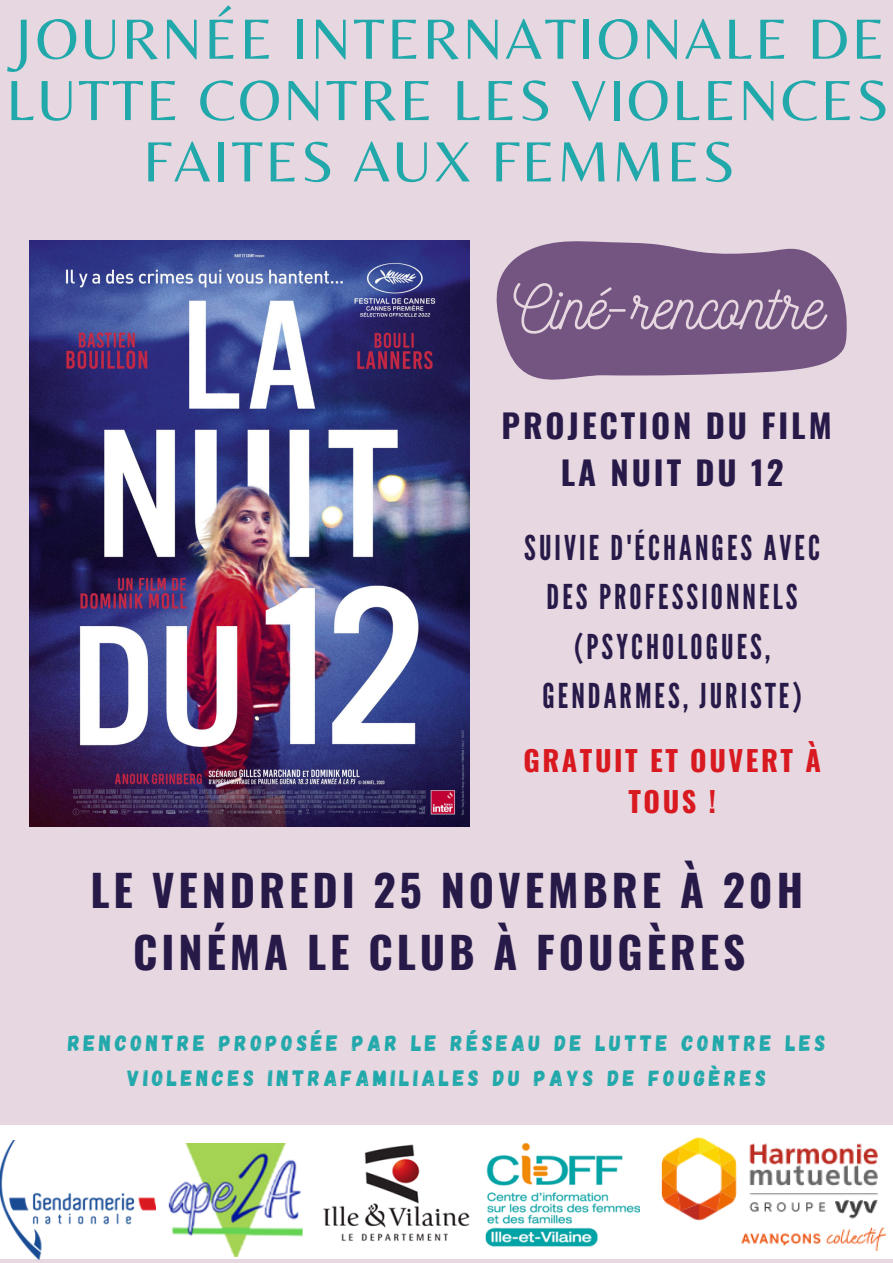
<style>
.page{position:relative;width:893px;height:1263px;background:#e6d7e0}
.page>*{position:absolute;margin:0;border:0;box-sizing:border-box;transform-origin:0 0}
.t1{font:62.7px "Nickainley";color:#e6d7e0}
.t2{font:58.88px/61.3px "Belleza";letter-spacing:.04em;color:#20a8aa;text-align:center}
.t3{font:700 43.28px/62.5px "Oswald";letter-spacing:.09em;color:#271a49;text-align:center}
.t4{font:34.2px/49.5px "League Gothic";letter-spacing:.09em;color:#271a49;text-align:center}
.t5{font:700 32.7px/47.2px "Oswald";letter-spacing:.09em;color:#271a49;text-align:center}
.t6{font:700 28.28px/40.5px "Oswald";letter-spacing:.09em;color:#d91920;text-align:center}
.t7{font:22.2px/34.9px "Gagalin";letter-spacing:.17em;color:#20a8aa;text-align:center}
</style>
<div class="page">
<img style="left:29px;top:240px;width:440px;height:587px">
<div style="left:0;top:1125px;width:893px;height:134px;background:#fff"></div>
<img style="left:485px;top:1143px;width:155px;height:104px">
<img style="left:0;top:1141px;width:156px;height:118px">
<img style="left:323px;top:1144px;width:147px;height:97px">
<img style="left:168px;top:1143px;width:135px;height:113px">
<svg style="left:496px;top:241px;width:351px;height:139px;background:#84678e"></svg>
<img style="left:661px;top:1137px;width:225px;height:114px">
<h2 class="t2" style="left:6px;top:7px;width:884px">JOURNÉE INTERNATIONALE DE<br>LUTTE CONTRE LES VIOLENCES<br>FAITES AUX FEMMES</h2>
<h1 class="t1" style="left:513px;top:267px;width:312px">Ciné-rencontre</h1>
<h3 class="t5" style="left:501px;top:400px;width:332px">PROJECTION DU FILM<br>LA NUIT DU 12</h3>
<h3 class="t4" style="left:524px;top:523px;width:297px">SUIVIE D'ÉCHANGES AVEC<br>DES PROFESSIONNELS (PSYCHOLOGUES,<br>GENDARMES, JURISTE)</h3>
<p class="t6" style="left:523px;top:739px;width:299px">GRATUIT ET OUVERT À<br>TOUS !</p>
<h3 class="t3" style="left:90px;top:857px;width:714px">LE VENDREDI 25 NOVEMBRE À 20H<br>CINÉMA LE CLUB À FOUGÈRES</h3>
<p class="t7" style="left:68px;top:1024px;width:759px">RENCONTRE PROPOSÉE PAR LE RÉSEAU DE LUTTE CONTRE LES<br>VIOLENCES INTRAFAMILIALES DU PAYS DE FOUGÈRES</p>
</div>
